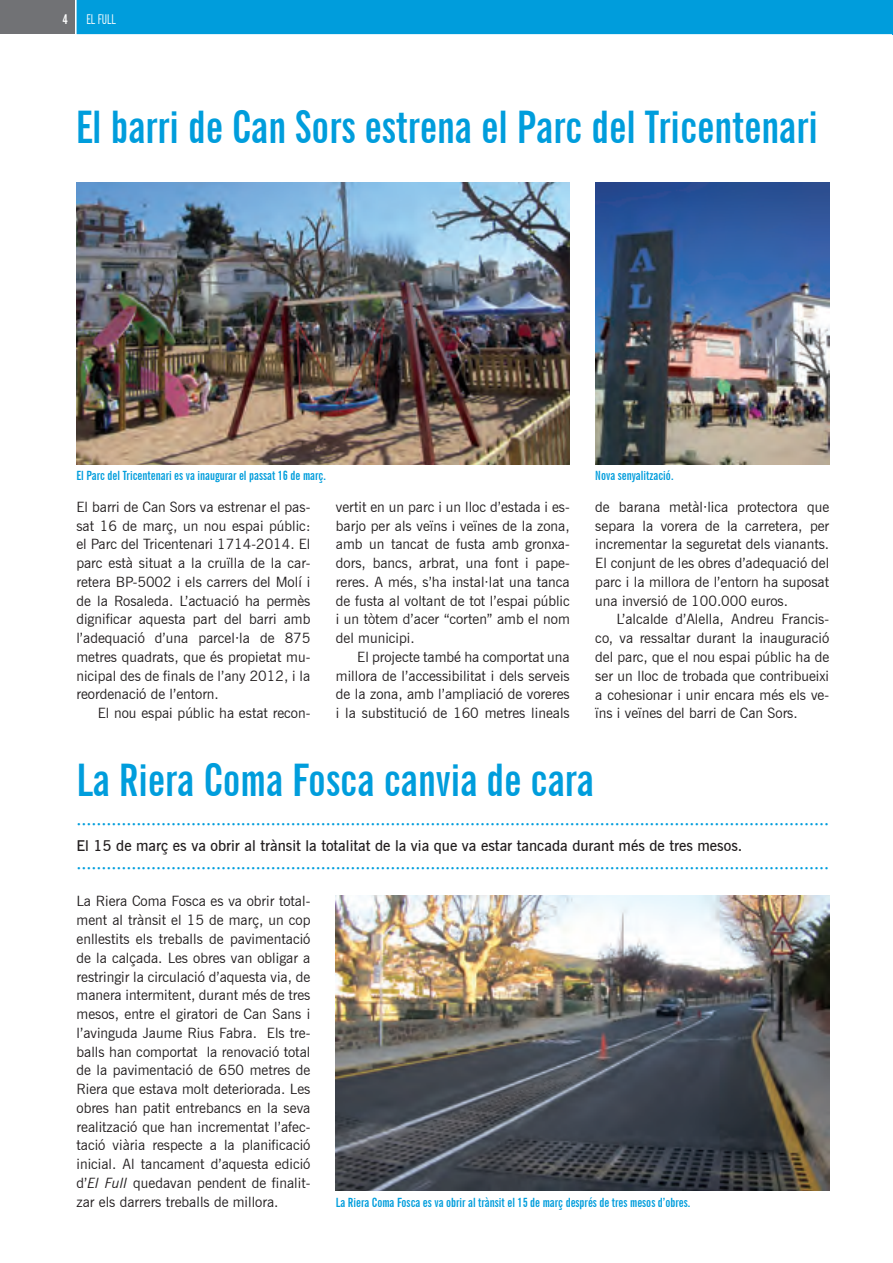
<style>
.page{position:relative;width:893px;height:1263px;background:#fff}
.page>*{position:absolute;margin:0;border:0;box-sizing:border-box;transform-origin:0 0}
.t1{font:700 extra-condensed 45px "News Gothic BT";color:#009ddc}
.t2{font:600 16.5px "News Gothic BT";color:#009ddc}
.t3{font:extra-condensed 16.5px "News Gothic BT";color:#fff}
.t4{font:600 15px "News Gothic BT";color:#231f20}
.t5{font:14.25px/18.8px "News Gothic BT";color:#231f20;text-align:justify}
.t6{font:extra-condensed 13.5px "News Gothic BT";color:#fff}
.t7{font:700 extra-condensed 12.75px "News Gothic BT";color:#009ddc}
.s1{font-weight:700;font-size:13.5px}
.s2{font-style:italic}
</style>
<div class="page">
<div style="left:0;top:0;width:75px;height:34px;background:#717275"></div>
<img style="left:336px;top:895px;width:493px;height:296px">
<div style="left:77px;top:0;width:816px;height:34px;background:#009ddc"></div>
<img style="left:77px;top:183px;width:493px;height:282px">
<img style="left:595px;top:183px;width:234px;height:282px">
<p class="t3" style="left:63px;top:7px;width:59px"><span class="s1">4</span> EL FULL</p>
<p class="t6" style="left:86px;top:11px;width:31px">EL FULL</p>
<h1 class="t1" style="left:76px;top:99px;width:744px">El barri de Can Sors estrena el Parc del Tricentenari</h1>
<p class="t7" style="left:77px;top:467px;width:251px">El Parc del Tricentenari es va inaugurar el passat 16 de març.</p>
<p class="t7" style="left:595px;top:467px;width:80px">Nova senyalització.</p>
<p class="t5" style="left:76px;top:497px;width:235px">El barri de Can Sors va estrenar el pas&shy;sat 16 de març, un nou espai públic: el Parc del Tricentenari 1714-2014. El parc està situat a la cruïlla de la car&shy;retera BP-5002 i els carrers del Molí i de la Rosaleda. L’actuació ha permès dignificar aquesta part del barri amb l’adequació d’una parcel·la de 875 metres quadrats, que és propietat mu&shy;nicipal des de finals de l’any 2012, i la reordenació de l’entorn.</p>
<p class="t5" style="left:98px;top:704px;width:214px">El nou espai públic ha estat recon-</p>
<p class="t5" style="left:336px;top:497px;width:235px">vertit en un parc i un lloc d’estada i es&shy;barjo per als veïns i veïnes de la zona, amb un tancat de fusta amb gronxa&shy;dors, bancs, arbrat, una font i pape&shy;reres. A més, s’ha instal·lat una tanca de fusta al voltant de tot l’espai públic i un tòtem d’acer “corten” amb el nom del municipi.</p>
<p class="t5" style="left:336px;top:647px;width:235px;text-indent:21px">El projecte també ha comportat una millora de l’accessibilitat i dels serveis de la zona, amb l’ampliació de voreres i la substitució de 160 metres lineals</p>
<p class="t5" style="left:595px;top:497px;width:235px">de barana metàl·lica protectora que separa la vorera de la carretera, per incrementar la seguretat dels vianants.<br>El conjunt de les obres d’adequació del parc i la millora de l’entorn ha suposat una inversió de 100.000 euros.</p>
<p class="t5" style="left:595px;top:610px;width:235px;text-indent:21px">L’alcalde d’Alella, Andreu Francis&shy;co, va ressaltar durant la inauguració del parc, que el nou espai públic ha de ser un lloc de trobada que contribueixi a cohesionar i unir encara més els ve&shy;ïns i veïnes del barri de Can Sors.</p>
<h1 class="t1" style="left:77px;top:753px;width:519px">La Riera Coma Fosca canvia de cara</h1>
<p class="t2" style="left:77px;top:814px;width:754px">·······················································································································································</p>
<p class="t4" style="left:77px;top:837px;width:667px">El 15 de març es va obrir al trànsit la totalitat de la via que va estar tancada durant més de tres mesos.</p>
<p class="t2" style="left:77px;top:858px;width:754px">·······················································································································································</p>
<p class="t5" style="left:77px;top:892px;width:235px">La Riera Coma Fosca es va obrir total&shy;ment al trànsit el 15 de març, un cop enllestits els treballs de pavimentació de la calçada. Les obres van obligar a restringir la circulació d’aquesta via, de manera intermitent, durant més de tres mesos, entre el giratori de Can Sans i l’avinguda Jaume Rius Fabra. Els tre&shy;balls han comportat la renovació total de la pavimentació de 650 metres de Riera que estava molt deteriorada. Les obres han patit entrebancs en la seva realització que han incrementat l’afec&shy;tació viària respecte a la planificació inicial. Al tancament d’aquesta edició d’<span class="s2">El Full</span> quedavan pendent de finalit&shy;zar els darrers treballs de millora.</p>
<p class="t7" style="left:336px;top:1194px;width:356px">La Riera Coma Fosca es va obrir al trànsit el 15 de març després de tres mesos d’obres.</p>
</div>
